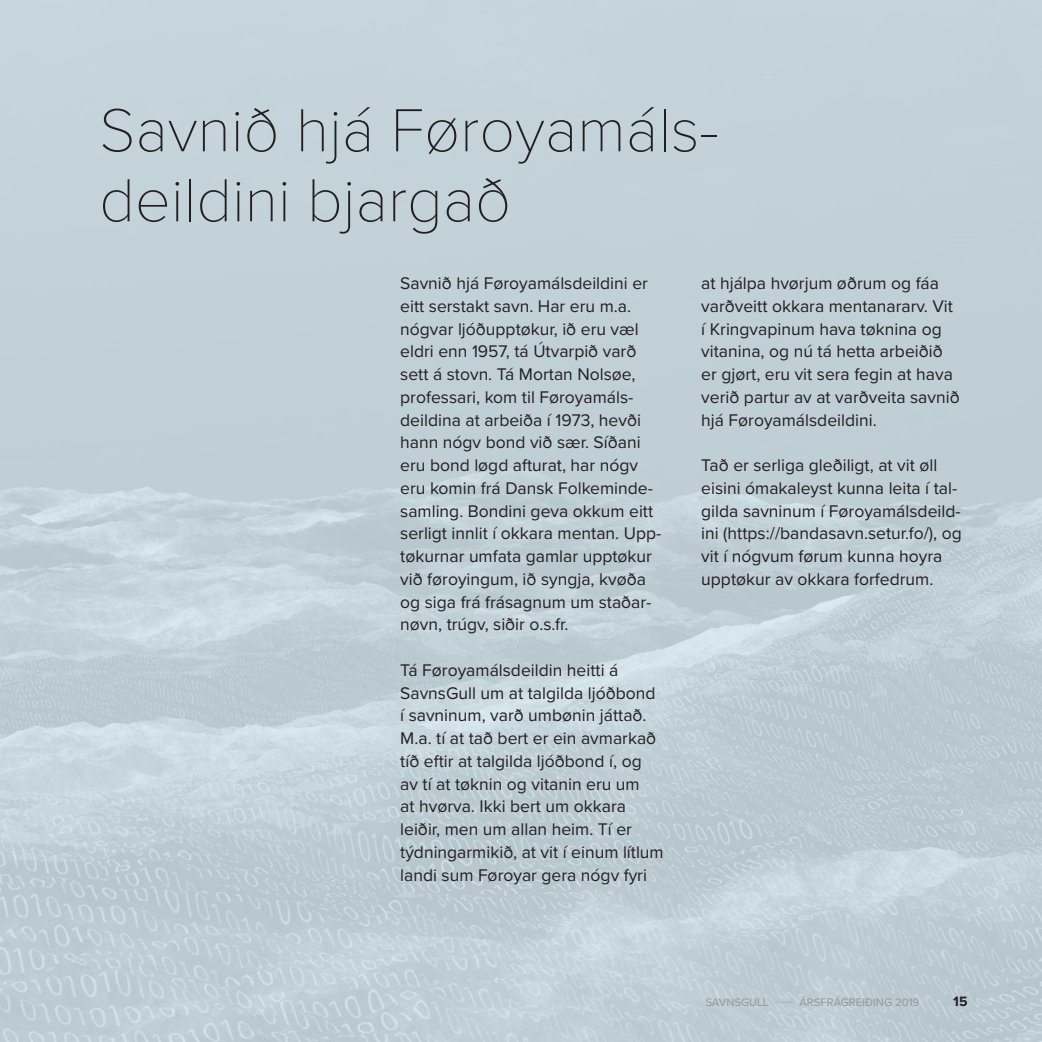
<style>
.page{position:relative;width:1042px;height:1042px;background:#c2d0d7}
.page>*{position:absolute;margin:0;border:0;box-sizing:border-box;transform-origin:0 0}
.Yvirskrift_-_stór{font:100 63px "Proxima Nova T";color:#231f20}
.Breydtekstur{font:17.5px/22.8px "Proxima Nova";color:#231f20}
.t1{font:700 14px "Proxima Nova";color:#231f20}
.t2{font:11.38px "Proxima Nova";color:#939598}
.s1{font-family:"Proxima Nova T";font-weight:100}
</style>
<div class="page">
<p class="Yvirskrift_-_stór" style="left:99px;top:83px;width:621px">Savnið hjá Føroyamáls-</p>
<p class="Yvirskrift_-_stór" style="left:99px;top:153px;width:413px">deildini bjargað</p>
<p class="Breydtekstur" style="left:400px;top:271px;width:263px">Savnið hjá Føroyamálsdeildini er eitt serstakt savn. Har eru m.a. nógvar ljóðupptøkur, ið eru væl eldri enn 1957, tá Útvarpið varð sett á stovn. Tá Mortan Nolsøe, professari, kom til Føroyamáls&shy;deildina at arbeiða í 1973, hevði hann nógv bond við sær. Síðani eru bond løgd afturat, har nógv eru komin frá Dansk Folkeminde&shy;samling. Bondini geva okkum eitt serligt innlit í okkara mentan. Upp&shy;tøkurnar umfata gamlar upptøkur við føroyingum, ið syngja, kvøða og siga frá frásagnum um staðar&shy;nøvn, trúgv, siðir o.s.fr.</p>
<p class="Breydtekstur" style="left:400px;top:658px;width:265px">Tá Føroyamálsdeildin heitti á<br>SavnsGull um at talgilda ljóðbond í savninum, varð umbønin játtað.<br>M.a. tí at tað bert er ein avmarkað tíð eftir at talgilda ljóðbond í, og av tí at tøknin og vitanin eru um<br>at hvørva. Ikki bert um okkara leiðir, men um allan heim. Tí er týdningarmikið, at vit í einum lítlum landi sum Føroyar gera nógv fyri</p>
<p class="Breydtekstur" style="left:701px;top:271px;width:260px">at hjálpa hvørjum øðrum og fáa varðveitt okkara mentanararv. Vit í Kringvapinum hava tøknina og vitanina, og nú tá hetta arbeiðið er gjørt, eru vit sera fegin at hava verið partur av at varðveita savnið hjá Føroyamálsdeildini.</p>
<p class="Breydtekstur" style="left:701px;top:453px;width:262px">Tað er serliga gleðiligt, at vit øll eisini ómakaleyst kunna leita í tal&shy;gilda savninum í Føroyamálsdeild&shy;ini (https://bandasavn.setur.fo/), og vit í nógvum førum kunna hoyra upptøkur av okkara forfedrum.</p>
<p class="t2" style="left:705px;top:993px;width:215px">SAVNSGULL <span class="s1">—</span> ÁRSFRÁGREIÐING 2019</p>
<p class="t1" style="left:953px;top:991px;width:16px">15</p>
</div>
